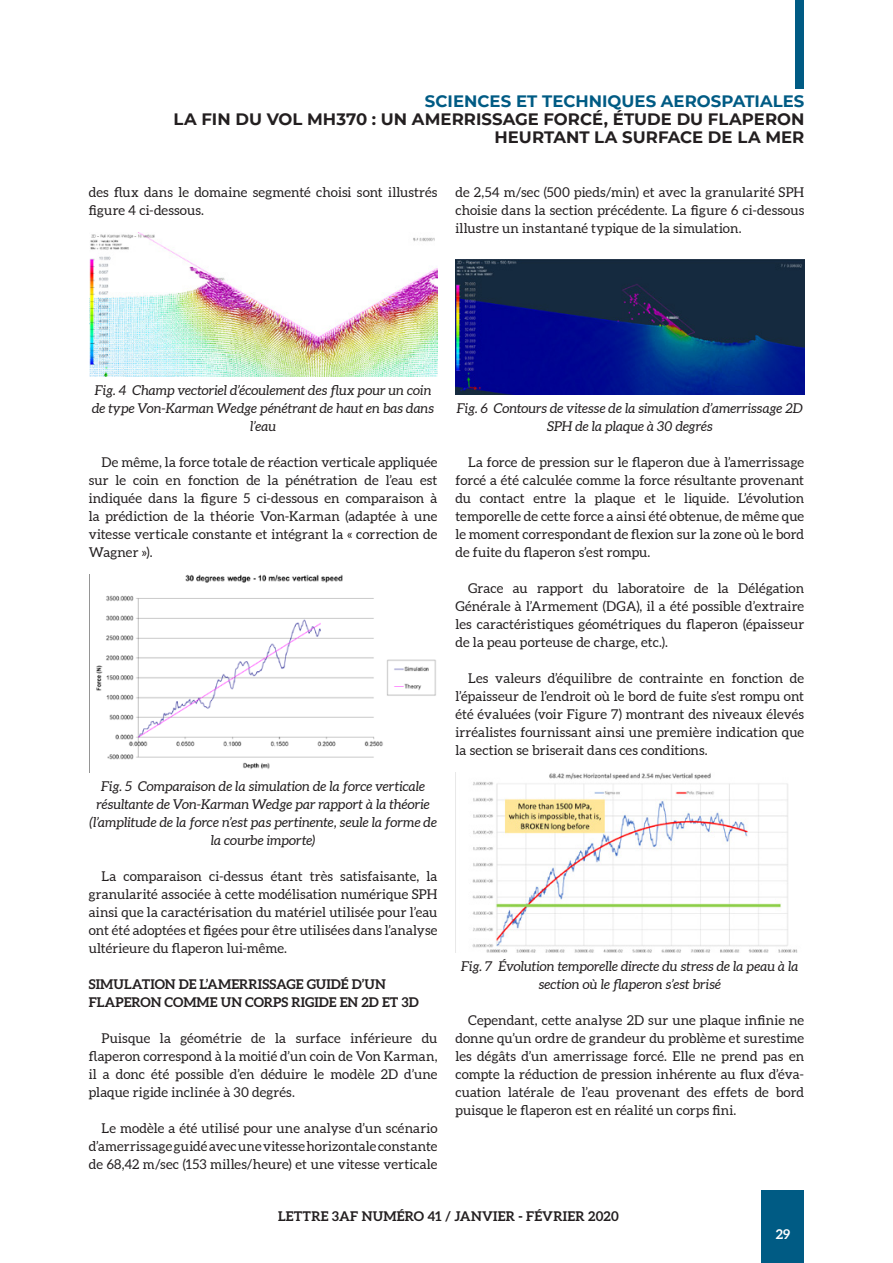
<style>
.page{position:relative;width:893px;height:1263px;background:#fff}
.page>*{position:absolute;margin:0;border:0;box-sizing:border-box;transform-origin:0 0}
.t1{font:700 16.5px/18px "Montserrat";color:#231f20;text-align:right}
.t2{font:700 16.5px "Montserrat";color:#005b84}
.t3{font:13.5px/18px "Aleo";letter-spacing:.01em;color:#231f20;text-align:justify}
.t4{font:italic 13.5px/18px "Aleo";letter-spacing:.005em;color:#231f20;text-align:center}
.justifié{font:700 13.5px/18px "Aleo";letter-spacing:.005em;color:#231f20}
.justifié-2{font:700 13.5px "Aleo";color:#fff}
</style>
<div class="page">
<div style="left:762px;top:1191px;width:42px;height:72px;background:#005b84"></div>
<div style="left:796px;top:0;width:8px;height:89px;background:#005b84"></div>
<img style="left:89px;top:233px;width:349px;height:144px">
<img style="left:456px;top:260px;width:348px;height:135px">
<img style="left:472px;top:773px;width:326px;height:180px">
<img style="left:89px;top:575px;width:347px;height:198px">
<p class="t2" style="left:425px;top:89px;width:381px">SCIENCES ET TECHNIQUES AEROSPATIALES</p>
<p class="t1" style="left:173px;top:109px;width:632px">LA FIN DU VOL MH370 : UN AMERRISSAGE FORCÉ, ÉTUDE DU FLAPERON<br>HEURTANT LA SURFACE DE LA MER</p>
<p class="t3" style="left:89px;top:184px;width:350px">des flux dans le domaine segmenté choisi sont illustrés figure 4 ci-dessous.</p>
<p class="t3" style="left:455px;top:184px;width:350px">de 2,54 m/sec (500 pieds/min) et avec la granularité SPH choisie dans la section précédente. La figure 6 ci-dessous illustre un instantané typique de la simulation.</p>
<p class="t4" style="left:92px;top:382px;width:343px">Fig. 4 Champ vectoriel d’écoulement des flux pour un coin de type Von-Karman Wedge pénétrant de haut en bas dans l’eau</p>
<p class="t3" style="left:89px;top:454px;width:350px;text-indent:13px">De même, la force totale de réaction verticale appliquée sur le coin en fonction de la pénétration de l’eau est indiquée dans la figure 5 ci-dessous en comparaison à la prédiction de la théorie Von-Karman (adaptée à une vitesse verticale constante et intégrant la « correction de Wagner »).</p>
<p class="t4" style="left:89px;top:778px;width:349px">Fig. 5 Comparaison de la simulation de la force verticale résultante de Von-Karman Wedge par rapport à la théorie (l’amplitude de la force n’est pas pertinente, seule la forme de la courbe importe)</p>
<p class="t3" style="left:89px;top:868px;width:350px;text-indent:13px">La comparaison ci-dessus étant très satisfaisante, la granularité associée à cette modélisation numérique SPH ainsi que la caractérisation du matériel utilisée pour l’eau ont été adoptées et figées pour être utilisées dans l’analyse ultérieure du flaperon lui-même.</p>
<p class="justifié" style="left:89px;top:975px;width:331px">SIMULATION DE L’AMERRISSAGE GUIDÉ D’UN<br>FLAPERON COMME UN CORPS RIGIDE EN 2D ET 3D</p>
<p class="t3" style="left:89px;top:1030px;width:350px;text-indent:13px">Puisque la géométrie de la surface inférieure du flaperon correspond à la moitié d’un coin de Von Karman, il a donc été possible d’en déduire le modèle 2D d’une plaque rigide inclinée à 30 degrés.</p>
<p class="t3" style="left:89px;top:1120px;width:350px;text-indent:13px">Le modèle a été utilisé pour une analyse d’un scénario d’amerrissage guidé avec une vitesse horizontale constante de 68,42 m/sec (153 milles/heure) et une vitesse verticale</p>
<p class="t4" style="left:457px;top:400px;width:348px">Fig. 6 Contours de vitesse de la simulation d’amerrissage 2D<br>SPH de la plaque à 30 degrés</p>
<p class="t3" style="left:455px;top:454px;width:350px;text-indent:13px">La force de pression sur le flaperon due à l’amerrissage forcé a été calculée comme la force résultante provenant du contact entre la plaque et le liquide. L’évolution temporelle de cette force a ainsi été obtenue, de même que le moment correspondant de flexion sur la zone où le bord de fuite du flaperon s’est rompu.</p>
<p class="t3" style="left:455px;top:580px;width:350px;text-indent:13px">Grace au rapport du laboratoire de la Délégation Générale à l’Armement (DGA), il a été possible d’extraire les caractéristiques géométriques du flaperon (épaisseur de la peau porteuse de charge, etc.).</p>
<p class="t3" style="left:455px;top:670px;width:350px;text-indent:13px">Les valeurs d’équilibre de contrainte en fonction de l’épaisseur de l’endroit où le bord de fuite s’est rompu ont été évaluées (voir Figure 7) montrant des niveaux élevés irréalistes fournissant ainsi une première indication que la section se briserait dans ces conditions.</p>
<p class="t4" style="left:461px;top:958px;width:339px">Fig. 7 Évolution temporelle directe du stress de la peau à la section où le flaperon s’est brisé</p>
<p class="t3" style="left:455px;top:1012px;width:350px;text-indent:13px">Cependant, cette analyse 2D sur une plaque infinie ne donne qu’un ordre de grandeur du problème et surestime les dégâts d’un amerrissage forcé. Elle ne prend pas en compte la réduction de pression inhérente au flux d’éva&shy;cuation latérale de l’eau provenant des effets de bord puisque le flaperon est en réalité un corps fini.</p>
<p class="justifié" style="left:278px;top:1208px;width:342px">LETTRE 3AF NUMÉRO 41 / JANVIER - FÉVRIER 2020</p>
<p class="justifié-2" style="left:776px;top:1225px;width:16px">29</p>
</div>
